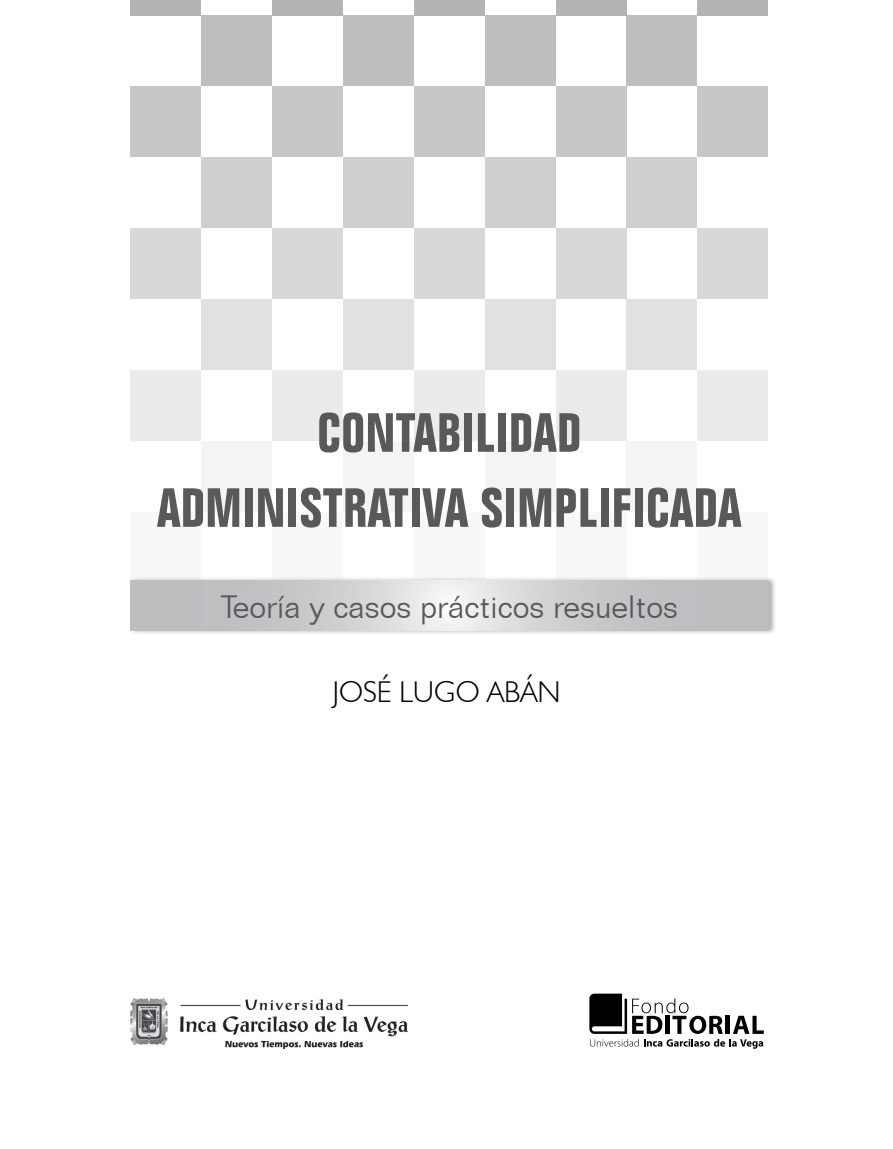
<style>
.page{position:relative;width:893px;height:1149px;background:#fff}
.page>*{position:absolute;margin:0;border:0;box-sizing:border-box;transform-origin:0 0}
.t1{font:700 condensed 54px/75px "Folio BT";color:#58595b;text-align:center}
.t2{font:300 31.5px "Folio BT";color:#58595b}
.t3{font:300 30px "Humanist 521 BT";color:#000}
</style>
<div class="page">
<div style="left:697px;top:0;width:71px;height:15px;background:#b4b4b5"></div>
<div style="left:556px;top:0;width:70px;height:15px;background:#b4b4b5"></div>
<div style="left:272px;top:0;width:71px;height:15px;background:#b4b4b5"></div>
<div style="left:414px;top:0;width:71px;height:15px;background:#b4b4b5"></div>
<div style="left:130px;top:0;width:71px;height:15px;background:#b4b4b5"></div>
<div style="left:626px;top:15px;width:71px;height:71px;background:#bdbebf"></div>
<div style="left:343px;top:15px;width:71px;height:71px;background:#bdbebf"></div>
<div style="left:485px;top:15px;width:71px;height:71px;background:#bdbebf"></div>
<div style="left:201px;top:15px;width:71px;height:71px;background:#bdbebf"></div>
<div style="left:697px;top:86px;width:71px;height:71px;background:#c6c7c8"></div>
<div style="left:556px;top:86px;width:70px;height:71px;background:#c6c7c8"></div>
<div style="left:272px;top:86px;width:71px;height:71px;background:#c6c7c8"></div>
<div style="left:414px;top:86px;width:71px;height:71px;background:#c6c7c8"></div>
<div style="left:130px;top:86px;width:71px;height:71px;background:#c6c7c8"></div>
<div style="left:626px;top:157px;width:71px;height:71px;background:#cecfd0"></div>
<div style="left:343px;top:157px;width:71px;height:71px;background:#cecfd0"></div>
<div style="left:485px;top:157px;width:71px;height:71px;background:#cecfd0"></div>
<div style="left:201px;top:157px;width:71px;height:71px;background:#cecfd0"></div>
<div style="left:697px;top:228px;width:71px;height:71px;background:#d7d8d9"></div>
<div style="left:556px;top:228px;width:70px;height:71px;background:#d7d8d9"></div>
<div style="left:272px;top:228px;width:71px;height:71px;background:#d7d8d9"></div>
<div style="left:414px;top:228px;width:71px;height:71px;background:#d7d8d9"></div>
<div style="left:130px;top:228px;width:71px;height:71px;background:#d7d8d9"></div>
<div style="left:626px;top:299px;width:71px;height:71px;background:#e1e1e2"></div>
<div style="left:343px;top:299px;width:71px;height:71px;background:#e1e1e2"></div>
<div style="left:485px;top:299px;width:71px;height:71px;background:#e1e1e2"></div>
<div style="left:201px;top:299px;width:71px;height:71px;background:#e1e1e2"></div>
<div style="left:697px;top:370px;width:71px;height:71px;background:#eaebeb"></div>
<div style="left:556px;top:370px;width:70px;height:71px;background:#eaebeb"></div>
<div style="left:272px;top:370px;width:71px;height:71px;background:#eaebeb"></div>
<div style="left:414px;top:370px;width:71px;height:71px;background:#eaebeb"></div>
<div style="left:130px;top:370px;width:71px;height:71px;background:#eaebeb"></div>
<div style="left:626px;top:441px;width:71px;height:71px;background:#f3f4f4"></div>
<div style="left:343px;top:441px;width:71px;height:71px;background:#f3f4f4"></div>
<div style="left:485px;top:441px;width:71px;height:71px;background:#f3f4f4"></div>
<div style="left:201px;top:441px;width:71px;height:71px;background:#f3f4f4"></div>
<div style="left:697px;top:512px;width:71px;height:70px;background:#f8f8f9"></div>
<div style="left:556px;top:512px;width:70px;height:70px;background:#f8f8f9"></div>
<div style="left:272px;top:512px;width:71px;height:70px;background:#f8f8f9"></div>
<div style="left:414px;top:512px;width:71px;height:70px;background:#f8f8f9"></div>
<div style="left:130px;top:512px;width:71px;height:70px;background:#f8f8f9"></div>
<svg style="left:589px;top:993px;width:175px;height:55px"></svg>
<img style="left:130px;top:998px;width:277px;height:50px">
<div style="left:130px;top:576px;width:647px;height:59px;background:#939598;opacity:.75"></div>
<svg style="left:130px;top:580px;width:638px;height:50px;background:#cbcdce"></svg>
<p class="t1" style="left:157px;top:394px;width:586px">CONTABILIDAD<br>ADMINISTRATIVA SIMPLIFICADA</p>
<p class="t2" style="left:220px;top:587px;width:459px">Teoría y casos prácticos resueltos</p>
<p class="t3" style="left:332px;top:673px;width:230px">JOSÉ LUGO ABÁN</p>
</div>
